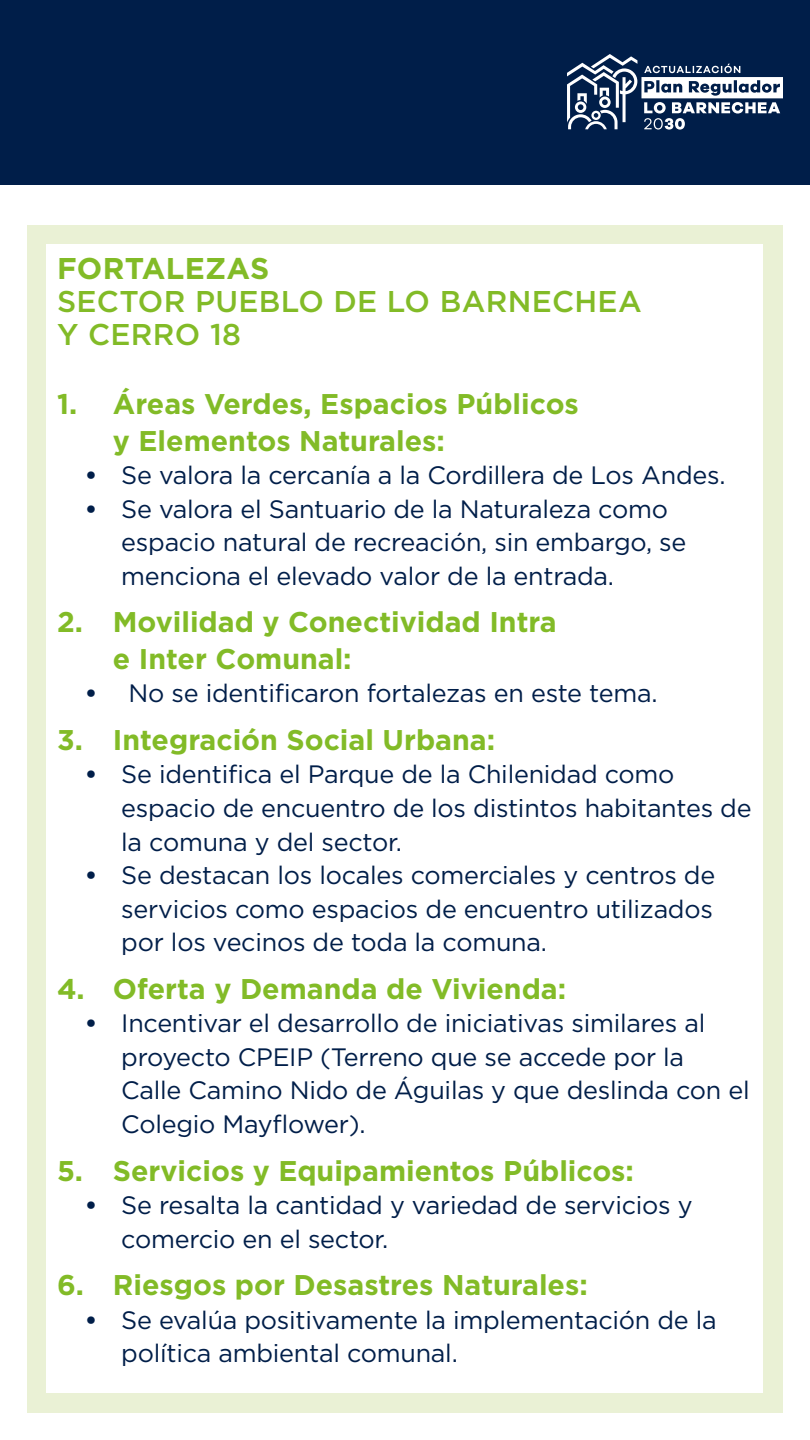
<style>
.page{position:relative;width:810px;height:1440px;background:#fff}
.page>*{position:absolute;margin:0;border:0;box-sizing:border-box;transform-origin:0 0}
.TÍTULOS{font:500 30px/33px "Gotham";letter-spacing:.01em;color:#82bb27}
.SUBTITULOS_TEMAS{font:700 28.5px/36.4px "Gotham";color:#82bb27}
.t1{font:25.12px/33.5px "Gotham";letter-spacing:-.01em;color:#001e49}
.s1{font-weight:700}
</style>
<div class="page">
<div style="left:27px;top:225px;width:756px;height:1188px;background:#eaf1d5"></div>
<div style="left:46px;top:244px;width:718px;height:1149px;background:#fff"></div>
<div style="left:0;top:0;width:810px;height:184px;background:#001e49"></div>
<svg style="left:567px;top:54px;width:216px;height:76px"></svg>
<p class="TÍTULOS" style="left:57px;top:252px;width:586px"><span class="s1">FORTALEZAS<br></span>SECTOR PUEBLO DE LO BARNECHEA<br>Y CERRO 18</p>
<p class="SUBTITULOS_TEMAS" style="left:113px;top:386px;width:468px;text-indent:-56px">1. Áreas Verdes, Espacios Públicos y Elementos Naturales:</p>
<p class="t1" style="left:85px;top:458px;width:642px"><span class="s1">•</span> Se valora la cercanía a la Cordillera de Los Andes.</p>
<p class="t1" style="left:121px;top:492px;width:567px;text-indent:-36px"><span class="s1">•</span> Se valora el Santuario de la Naturaleza como espacio natural de recreación, sin embargo, se menciona el elevado valor de la entrada.</p>
<p class="SUBTITULOS_TEMAS" style="left:113px;top:604px;width:445px;text-indent:-56px">2. Movilidad y Conectividad Intra e Inter Comunal:</p>
<p class="t1" style="left:85px;top:676px;width:574px"><span class="s1">•</span> No se identificaron fortalezas en este tema.</p>
<p class="SUBTITULOS_TEMAS" style="left:57px;top:721px;width:440px">3. Integración Social Urbana:</p>
<p class="t1" style="left:121px;top:757px;width:632px;text-indent:-36px"><span class="s1">•</span> Se identifica el Parque de la Chilenidad como espacio de encuentro de los distintos habitantes de la comuna y del sector.</p>
<p class="t1" style="left:121px;top:858px;width:596px;text-align:justify;text-indent:-36px"><span class="s1">•</span> Se destacan los locales comerciales y centros de servicios como espacios de encuentro utilizados por los vecinos de toda la comuna.</p>
<p class="SUBTITULOS_TEMAS" style="left:57px;top:970px;width:511px">4. Oferta y Demanda de Vivienda:</p>
<p class="t1" style="left:121px;top:1006px;width:630px;text-indent:-36px"><span class="s1">•</span> Incentivar el desarrollo de iniciativas similares al proyecto CPEIP (Terreno que se accede por la Calle Camino Nido de Águilas y que deslinda con el Colegio Mayflower).</p>
<p class="SUBTITULOS_TEMAS" style="left:57px;top:1152px;width:579px">5. Servicios y Equipamientos Públicos:</p>
<p class="t1" style="left:121px;top:1188px;width:573px;text-indent:-36px"><span class="s1">•</span> Se resalta la cantidad y variedad de servicios y comercio en el sector.</p>
<p class="SUBTITULOS_TEMAS" style="left:57px;top:1267px;width:532px">6. Riesgos por Desastres Naturales:</p>
<p class="t1" style="left:121px;top:1303px;width:597px;text-indent:-36px"><span class="s1">•</span> Se evalúa positivamente la implementación de la política ambiental comunal.</p>
</div>
